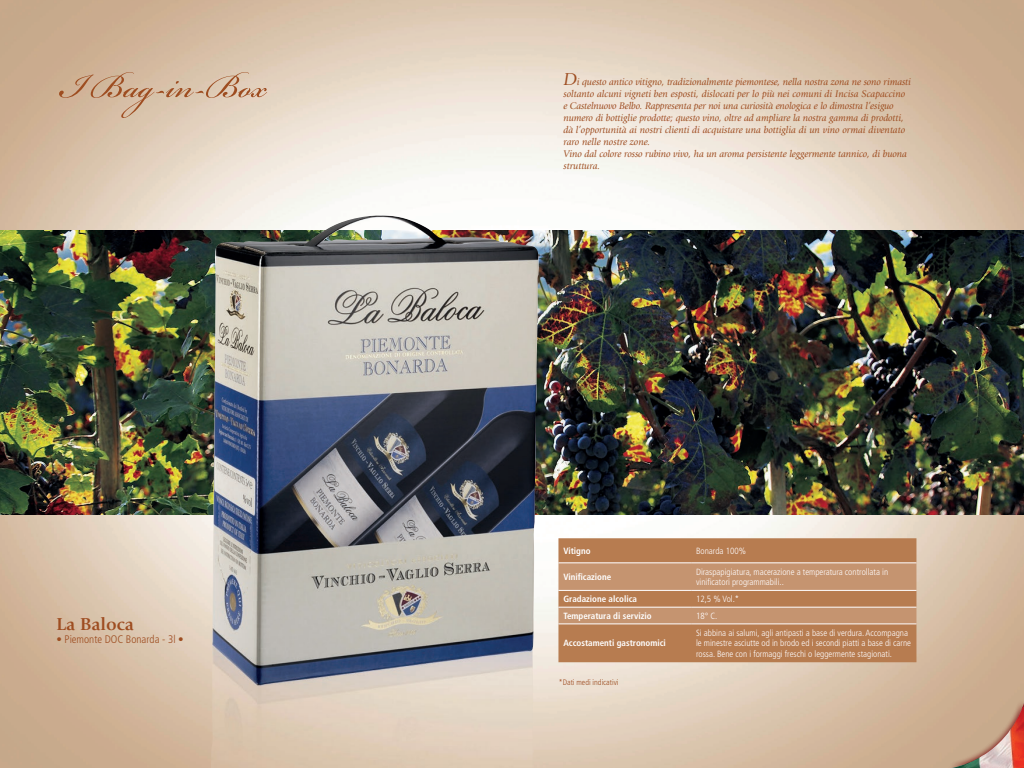
<style>
.page{position:relative;width:1024px;height:768px;background:#fff}
.page>*{position:absolute;margin:0;border:0;box-sizing:border-box;transform-origin:0 0}
.t1{font:52px "Bickham Script MM 400";color:#9e4d21}
.t2{font:700 18px "Giovanni";color:#9e4d21}
.t3{font:300 condensed 11px "Frutiger";color:#9e4d21}
.t4{font:italic 10px/12px "Giovanni";letter-spacing:-.01em;color:#9e4d21}
.t5{font:300 condensed 9px/10.8px "Frutiger";color:#fefbfb}
.t6{font:700 condensed 9px "Frutiger";color:#fff}
.t7{font:300 condensed 8px "Frutiger";color:#9e4d21}
.s1{font-size:18px}
</style>
<div class="page">
<img style="left:0;top:0;width:1024px;height:768px">
<div style="left:948px;top:698px;width:76px;height:70px;background:#caab8e"></div>
<img style="left:952px;top:707px;width:72px;height:61px">
<div style="left:558px;top:538px;width:358px;height:124px;background:#b77c50"></div>
<svg style="left:558px;top:564px;width:358px;height:60px;background:#c28f6a"></svg>
<hr style="left:558px;top:563px;width:133px;height:1px;background:#fefbfb">
<hr style="left:691px;top:563px;width:225px;height:1px;background:#fefbfb">
<hr style="left:558px;top:590px;width:133px;height:1px;background:#fefbfb">
<hr style="left:691px;top:590px;width:225px;height:1px;background:#fefbfb">
<hr style="left:558px;top:607px;width:133px;height:1px;background:#fefbfb">
<hr style="left:691px;top:607px;width:225px;height:1px;background:#fefbfb">
<hr style="left:558px;top:624px;width:133px;height:1px;background:#fefbfb">
<hr style="left:691px;top:624px;width:225px;height:1px;background:#fefbfb">
<img style="left:0;top:230px;width:1024px;height:284px">
<img style="left:211px;top:215px;width:329px;height:553px">
<h1 class="t1" style="left:60px;top:58px;width:208px">I Bag-in-Box</h1>
<h2 class="t2" style="left:56px;top:613px;width:79px">La Baloca</h2>
<p class="t3" style="left:56px;top:633px;width:129px">• Piemonte DOC Bonarda - 3l •</p>
<p class="t4" style="left:563px;top:76px;width:349px"><span class="s1">D</span>i questo antico vitigno, tradizionalmente piemontese, nella nostra zona ne sono rimasti soltanto alcuni vigneti ben esposti, dislocati per lo più nei comuni di Incisa Scapaccino e Castelnuovo Belbo. Rappresenta per noi una curiosità enologica e lo dimostra l’esiguo numero di bottiglie prodotte; questo vino, oltre ad ampliare la nostra gamma di prodotti, dà l’opportunità ai nostri clienti di acquistare una bottiglia di un vino ormai diventato raro nelle nostre zone.<br>Vino dal colore rosso rubino vivo, ha un aroma persistente leggermente tannico, di buona struttura.</p>
<p class="t6" style="left:563px;top:545px;width:29px">Vitigno</p>
<p class="t5" style="left:696px;top:546px;width:51px">Bonarda 100%</p>
<p class="t6" style="left:563px;top:572px;width:49px">Vinificazione</p>
<p class="t5" style="left:696px;top:566px;width:194px">Diraspapigiatura, macerazione a temperatura controllata in vinificatori programmabili..</p>
<p class="t6" style="left:563px;top:594px;width:75px">Gradazione alcolica</p>
<p class="t5" style="left:696px;top:594px;width:45px">12,5 % Vol.*</p>
<p class="t6" style="left:563px;top:610px;width:90px">Temperatura di servizio</p>
<p class="t5" style="left:696px;top:611px;width:23px">18° C.</p>
<p class="t6" style="left:563px;top:638px;width:104px">Accostamenti gastronomici</p>
<p class="t5" style="left:696px;top:627px;width:216px">Si abbina ai salumi, agli antipasti a base di verdura. Accompagna le minestre asciutte od in brodo ed i secondi piatti a base di carne rossa. Bene con i formaggi freschi o leggermente stagionati.</p>
<p class="t7" style="left:559px;top:678px;width:61px">*Dati medi indicativi</p>
</div>
